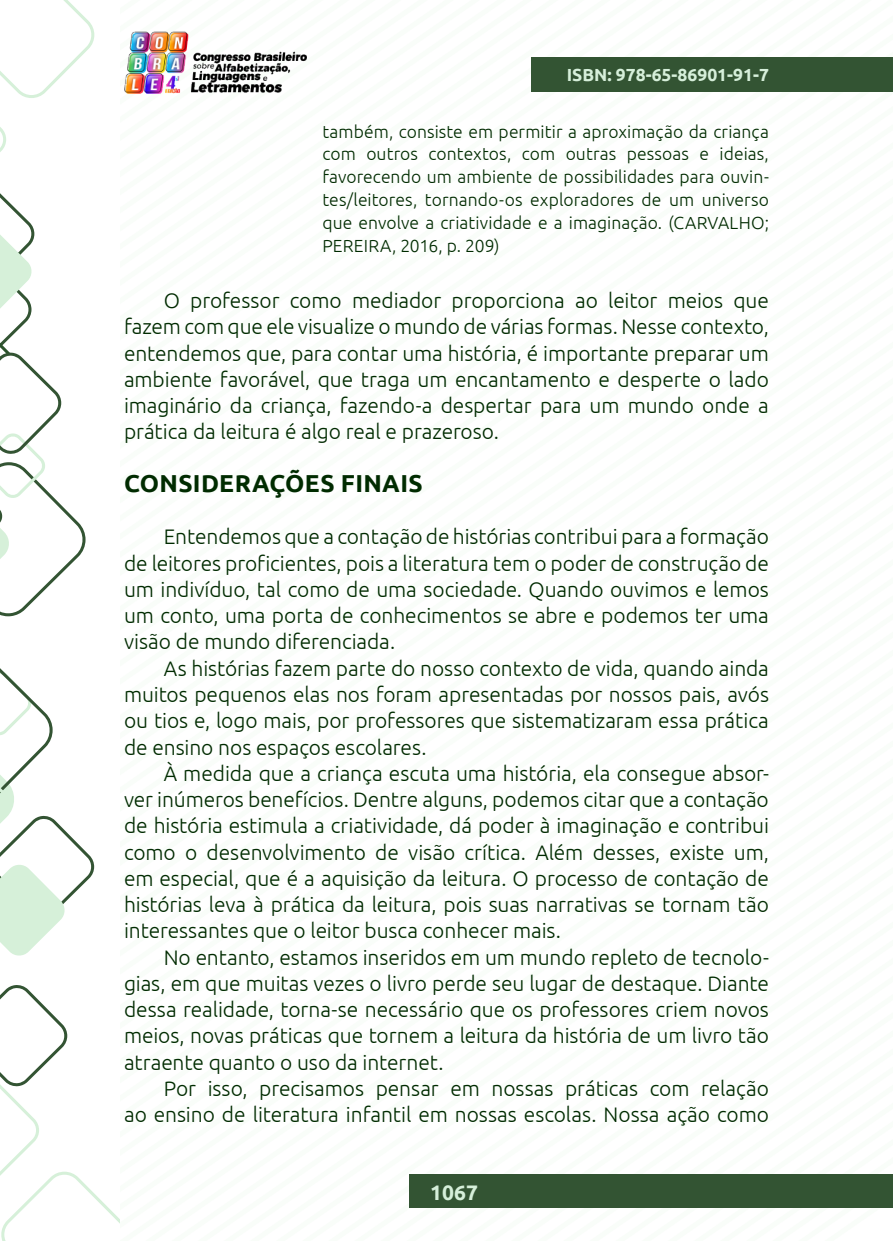
<style>
.page{position:relative;width:893px;height:1241px;background:#fff}
.page>*{position:absolute;margin:0;border:0;box-sizing:border-box;transform-origin:0 0}
._9_SUBTÍTULO{font:700 24.5px "Ubuntu";letter-spacing:.015em;color:#002b00}
._8_CORPO{font:300 21px/26.2px "Ubuntu";letter-spacing:-.005em;color:#002b00;text-align:justify}
.t1{font:700 21px "Ubuntu";color:#d6efda}
._12_CITACAO{font:300 17.5px/22.8px "Ubuntu";letter-spacing:.005em;color:#002b00;text-align:justify}
.t2{font:700 17.5px "Ubuntu";color:#d6efda}
</style>
<div class="page">
<div style="left:410px;top:1174px;width:483px;height:33px;background:#335433"></div>
<img style="left:124px;top:31px;width:182px;height:62px">
<div style="left:532px;top:57px;width:361px;height:35px;background:#335433"></div>
<svg style="left:0;top:985px;width:119px;height:255px"></svg>
<svg style="left:0;top:0;width:94px;height:616px"></svg>
<svg style="left:0;top:668px;width:94px;height:288px"></svg>
<p class="t2" style="left:567px;top:64px;width:204px">ISBN: 978-65-86901-91-7</p>
<p class="_12_CITACAO" style="left:322px;top:120px;width:448px">também, consiste em permitir a aproximação da criança com outros contextos, com outras pessoas e ideias, favorecendo um ambiente de possibilidades para ouvin&shy;tes/leitores, tornando-os exploradores de um universo que envolve a criatividade e a imaginação. (CARVALHO; PEREIRA, 2016, p. 209)</p>
<p class="_8_CORPO" style="left:124px;top:287px;width:646px;text-indent:40px">O professor como mediador proporciona ao leitor meios que fazem com que ele visualize o mundo de várias formas. Nesse contexto, entendemos que, para contar uma história, é importante preparar um ambiente favorável, que traga um encantamento e desperte o lado imaginário da criança, fazendo-a despertar para um mundo onde a prática da leitura é algo real e prazeroso.</p>
<p class="_9_SUBTÍTULO" style="left:124px;top:468px;width:300px">CONSIDERAÇÕES FINAIS</p>
<p class="_8_CORPO" style="left:124px;top:523px;width:646px;text-indent:40px">Entendemos que a contação de histórias contribui para a formação de leitores proficientes, pois a literatura tem o poder de construção de um indivíduo, tal como de uma sociedade. Quando ouvimos e lemos um conto, uma porta de conhecimentos se abre e podemos ter uma visão de mundo diferenciada.</p>
<p class="_8_CORPO" style="left:124px;top:654px;width:646px;text-indent:40px">As histórias fazem parte do nosso contexto de vida, quando ainda muitos pequenos elas nos foram apresentadas por nossos pais, avós ou tios e, logo mais, por professores que sistematizaram essa prática de ensino nos espaços escolares.</p>
<p class="_8_CORPO" style="left:124px;top:759px;width:646px;text-indent:40px">À medida que a criança escuta uma história, ela consegue absor&shy;ver inúmeros benefícios. Dentre alguns, podemos citar que a contação de história estimula a criatividade, dá poder à imaginação e contribui como o desenvolvimento de visão crítica. Além desses, existe um, em especial, que é a aquisição da leitura. O processo de contação de histórias leva à prática da leitura, pois suas narrativas se tornam tão interessantes que o leitor busca conhecer mais.</p>
<p class="_8_CORPO" style="left:124px;top:943px;width:646px;text-indent:40px">No entanto, estamos inseridos em um mundo repleto de tecnolo&shy;gias, em que muitas vezes o livro perde seu lugar de destaque. Diante dessa realidade, torna-se necessário que os professores criem novos meios, novas práticas que tornem a leitura da história de um livro tão atraente quanto o uso da internet.</p>
<p class="_8_CORPO" style="left:124px;top:1074px;width:646px;text-align:right">Por isso, precisamos pensar em nossas práticas com relação<br>ao ensino de literatura infantil em nossas escolas. Nossa ação como</p>
<p class="t1" style="left:430px;top:1178px;width:49px">1067</p>
</div>
